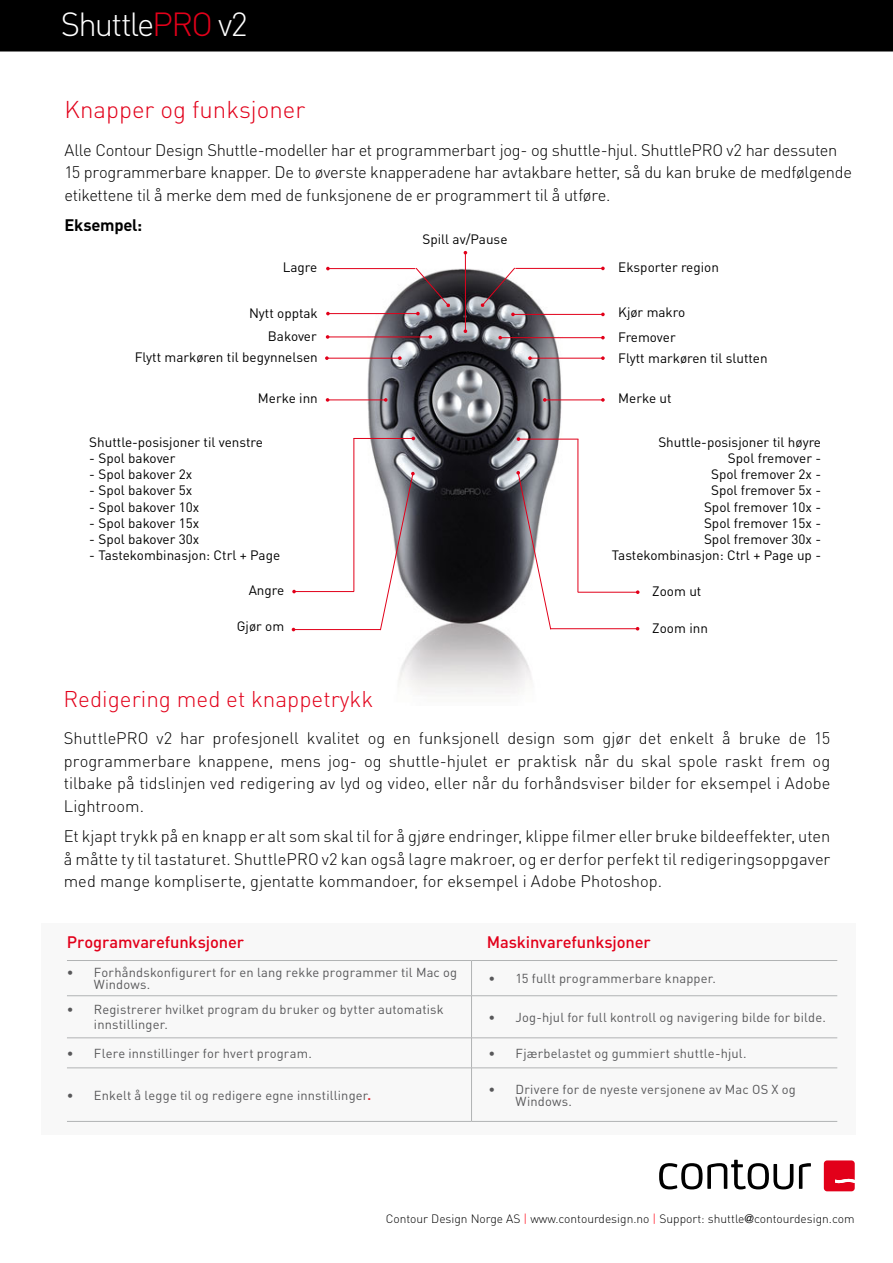
<style>
.page{position:relative;width:893px;height:1263px;background:#fff}
.page>*{position:absolute;margin:0;border:0;box-sizing:border-box;transform-origin:0 0}
.t1{font:300 33px "DIN";letter-spacing:-.055em;color:#fff}
.t2{font:300 24px "DIN";color:#e2001a}
.t3{font:300 22.5px "DIN";color:#e2001a}
.t4{font:300 16.5px/22.5px "DIN";letter-spacing:-.015em;color:#000;text-align:justify}
.t5{font:500 16.5px "DIN";letter-spacing:-.01em;color:#e2001a}
.t6{font:700 16.5px "DIN";letter-spacing:-.015em;color:#000}
.t7{font:13.5px/16.2px "DIN";color:#000;text-align:right}
.t8{font:12.9px/12px "DIN";letter-spacing:.015em;color:#58585a}
.t9{font:300 12px "DIN";color:#000}
.s1{color:#e2001a}
.s2{font-weight:700;color:#e53138}
.s3{color:#010000}
.s4{color:#ff0013}
.s5{font-family:"Helvetica"}
</style>
<div class="page">
<div style="left:41px;top:923px;width:815px;height:211px;background:#f8f8f8"></div>
<svg style="left:67px;top:996px;width:770px;height:73px"></svg>
<hr style="left:67px;top:960px;width:404px;height:1px;background:#b1b3b4">
<hr style="left:471px;top:960px;width:366px;height:1px;background:#b1b3b4">
<hr style="left:67px;top:995px;width:404px;height:1px;background:#b1b3b4">
<hr style="left:471px;top:995px;width:366px;height:1px;background:#b1b3b4">
<hr style="left:67px;top:1037px;width:404px;height:1px;background:#b1b3b4">
<hr style="left:471px;top:1037px;width:366px;height:1px;background:#b1b3b4">
<hr style="left:67px;top:1067px;width:404px;height:1px;background:#b1b3b4">
<hr style="left:471px;top:1067px;width:366px;height:1px;background:#b1b3b4">
<hr style="left:67px;top:1121px;width:404px;height:1px;background:#b1b3b4">
<hr style="left:471px;top:1121px;width:366px;height:1px;background:#b1b3b4">
<hr style="left:471px;top:961px;width:1px;height:34px;background:#b1b3b4">
<hr style="left:471px;top:996px;width:1px;height:42px;background:#b1b3b4">
<hr style="left:471px;top:1038px;width:1px;height:30px;background:#b1b3b4">
<hr style="left:471px;top:1068px;width:1px;height:53px;background:#b1b3b4">
<img style="left:361px;top:250px;width:209px;height:443px">
<div style="left:0;top:0;width:893px;height:52px;background:#000"></div>
<hr style="left:465px;top:253px;width:1px;height:78px;background:#e2001a">
<svg style="left:659px;top:1160px;width:134px;height:29px"></svg>
<svg style="left:799px;top:1163px;width:12px;height:26px"></svg>
<svg style="left:824px;top:1160px;width:31px;height:31px"></svg>
<hr style="left:328px;top:313px;width:90px;height:1px;background:#e2001a">
<hr style="left:328px;top:268px;width:87px;height:1px;background:#e2001a">
<svg style="left:415px;top:267px;width:35px;height:48px;background:#746b71"></svg>
<hr style="left:328px;top:336px;width:102px;height:1px;background:#e2001a">
<svg style="left:428px;top:335px;width:4px;height:4px"></svg>
<hr style="left:515px;top:268px;width:88px;height:1px;background:#e2001a">
<svg style="left:481px;top:267px;width:35px;height:40px"></svg>
<hr style="left:513px;top:314px;width:90px;height:1px;background:#e2001a">
<hr style="left:500px;top:337px;width:103px;height:1px;background:#e2001a">
<hr style="left:327px;top:358px;width:73px;height:1px;background:#e2001a">
<svg style="left:398px;top:356px;width:4px;height:4px"></svg>
<svg style="left:325px;top:356px;width:4px;height:4px"></svg>
<hr style="left:530px;top:358px;width:73px;height:1px;background:#e2001a">
<svg style="left:601px;top:356px;width:4px;height:4px"></svg>
<svg style="left:528px;top:356px;width:4px;height:4px"></svg>
<hr style="left:545px;top:399px;width:58px;height:1px;background:#e2001a">
<svg style="left:601px;top:398px;width:4px;height:4px"></svg>
<svg style="left:543px;top:398px;width:4px;height:4px"></svg>
<hr style="left:328px;top:399px;width:58px;height:1px;background:#e2001a">
<hr style="left:353px;top:438px;width:60px;height:1px;background:#e2001a">
<hr style="left:353px;top:438px;width:1px;height:153px;background:#e2001a">
<hr style="left:294px;top:591px;width:60px;height:1px;background:#e2001a">
<hr style="left:518px;top:439px;width:60px;height:1px;background:#e2001a">
<hr style="left:577px;top:439px;width:1px;height:153px;background:#e2001a">
<hr style="left:578px;top:592px;width:60px;height:1px;background:#e2001a">
<svg style="left:379px;top:472px;width:36px;height:159px"></svg>
<hr style="left:293px;top:629px;width:88px;height:1px;background:#e2001a">
<svg style="left:516px;top:471px;width:36px;height:159px"></svg>
<hr style="left:550px;top:628px;width:88px;height:1px;background:#e2001a">
<h1 class="t1" style="left:61px;top:4px;width:188px">Shuttle<span class="s1">PRO</span> v2</h1>
<h2 class="t2" style="left:65px;top:94px;width:242px">Knapper og funksjoner</h2>
<p class="t4" style="left:65px;top:139px;width:789px;text-align:left">Alle Contour Design Shuttle-modeller har et programmerbart jog- og shuttle-hjul. ShuttlePRO v2 har dessuten<br>15 programmerbare knapper. De to øverste knapperadene har avtakbare hetter, så du kan bruke de medfølgende etikettene til å merke dem med de funksjonene de er programmert til å utføre.</p>
<p class="t6" style="left:65px;top:214px;width:79px">Eksempel:</p>
<p class="t7" style="left:423px;top:230px;width:86px">Spill av/Pause</p>
<p class="t7" style="left:283px;top:259px;width:36px">Lagre</p>
<p class="t7" style="left:249px;top:300px;width:70px;line-height:23.9px">Nytt opptak<br>Bakover</p>
<p class="t7" style="left:618px;top:259px;width:102px">Eksporter region</p>
<p class="t7" style="left:618px;top:300px;width:68px;line-height:25px;text-align:left">Kjør makro<br>Fremover</p>
<p class="t7" style="left:135px;top:349px;width:185px">Flytt markøren til begynnelsen</p>
<p class="t7" style="left:618px;top:350px;width:151px">Flytt markøren til slutten</p>
<p class="t7" style="left:258px;top:390px;width:61px">Merke inn</p>
<p class="t7" style="left:618px;top:389px;width:55px">Merke ut</p>
<p class="t7" style="left:89px;top:433px;width:175px">Shuttle-posisjoner til venstre</p>
<p class="t7" style="left:89px;top:450px;width:88px">- Spol bakover</p>
<p class="t7" style="left:89px;top:466px;width:104px">- Spol bakover 2x</p>
<p class="t7" style="left:89px;top:482px;width:104px">- Spol bakover 5x</p>
<p class="t7" style="left:89px;top:498px;width:112px">- Spol bakover 10x</p>
<p class="t7" style="left:89px;top:514px;width:112px">- Spol bakover 15x</p>
<p class="t7" style="left:89px;top:531px;width:112px">- Spol bakover 30x</p>
<p class="t7" style="left:89px;top:547px;width:192px">- Tastekombinasjon: Ctrl + Page</p>
<p class="t7" style="left:612px;top:433px;width:211px">Shuttle-posisjoner til høyre<br>Spol fremover -<br>Spol fremover 2x -<br>Spol fremover 5x -<br>Spol fremover 10x -<br>Spol fremover 15x -<br>Spol fremover 30x -<br>Tastekombinasjon: Ctrl + Page up -</p>
<p class="t7" style="left:249px;top:582px;width:37px">Angre</p>
<p class="t7" style="left:652px;top:583px;width:51px">Zoom ut</p>
<p class="t7" style="left:237px;top:618px;width:49px">Gjør om</p>
<p class="t7" style="left:652px;top:619px;width:57px">Zoom inn</p>
<h3 class="t3" style="left:64px;top:685px;width:311px">Redigering med et knappetrykk</h3>
<p class="t4" style="left:64px;top:727px;width:768px">ShuttlePRO v2 har profesjonell kvalitet og en funksjonell design som gjør det enkelt å bruke de 15 programmerbare knappene, mens jog- og shuttle-hjulet er praktisk når du skal spole raskt frem og tilbake på tidslinjen ved redigering av lyd og video, eller når du forhåndsviser bilder for eksempel i Adobe Lightroom.</p>
<p class="t4" style="left:64px;top:825px;width:768px">Et kjapt trykk på en knapp er alt som skal til for å gjøre endringer, klippe filmer eller bruke bildeeffekter, uten å måtte ty til tastaturet. ShuttlePRO v2 kan også lagre makroer, og er derfor perfekt til redigeringsoppgaver med mange kompliserte, gjentatte kommandoer, for eksempel i Adobe Photoshop.</p>
<p class="t5" style="left:67px;top:931px;width:179px">Programvarefunksjoner</p>
<p class="t5" style="left:487px;top:931px;width:165px">Maskinvarefunksjoner</p>
<p class="t8" style="left:94px;top:966px;width:365px;text-indent:-27px">• Forhåndskonfigurert for en lang rekke programmer til Mac og<br>Windows.</p>
<p class="t8" style="left:489px;top:972px;width:229px">• 15 fullt programmerbare knapper.</p>
<p class="t8" style="left:94px;top:1002px;width:351px;line-height:15px;text-indent:-27px">• Registrerer hvilket program du bruker og bytter automatisk innstillinger.</p>
<p class="t8" style="left:489px;top:1011px;width:339px">• Jog-hjul for full kontroll og navigering bilde for bilde.</p>
<p class="t8" style="left:67px;top:1047px;width:246px">• Flere innstillinger for hvert program.</p>
<p class="t8" style="left:489px;top:1047px;width:259px">• Fjærbelastet og gummiert shuttle-hjul.</p>
<p class="t8" style="left:67px;top:1089px;width:306px">• Enkelt å legge til og redigere egne innstillinger<span class="s2">.</span></p>
<p class="t8" style="left:516px;top:1083px;width:282px;text-indent:-27px">• Drivere for de nyeste versjonene av Mac OS X og<br>Windows.</p>
<p class="t9" style="left:386px;top:1211px;width:470px"><span class="s3">Contour Design Norge AS</span> <span class="s4">|</span> www.contourdesign.no <span class="s4">|</span> Support: shuttle<span class="s5">@</span>contourdesign.com</p>
</div>
